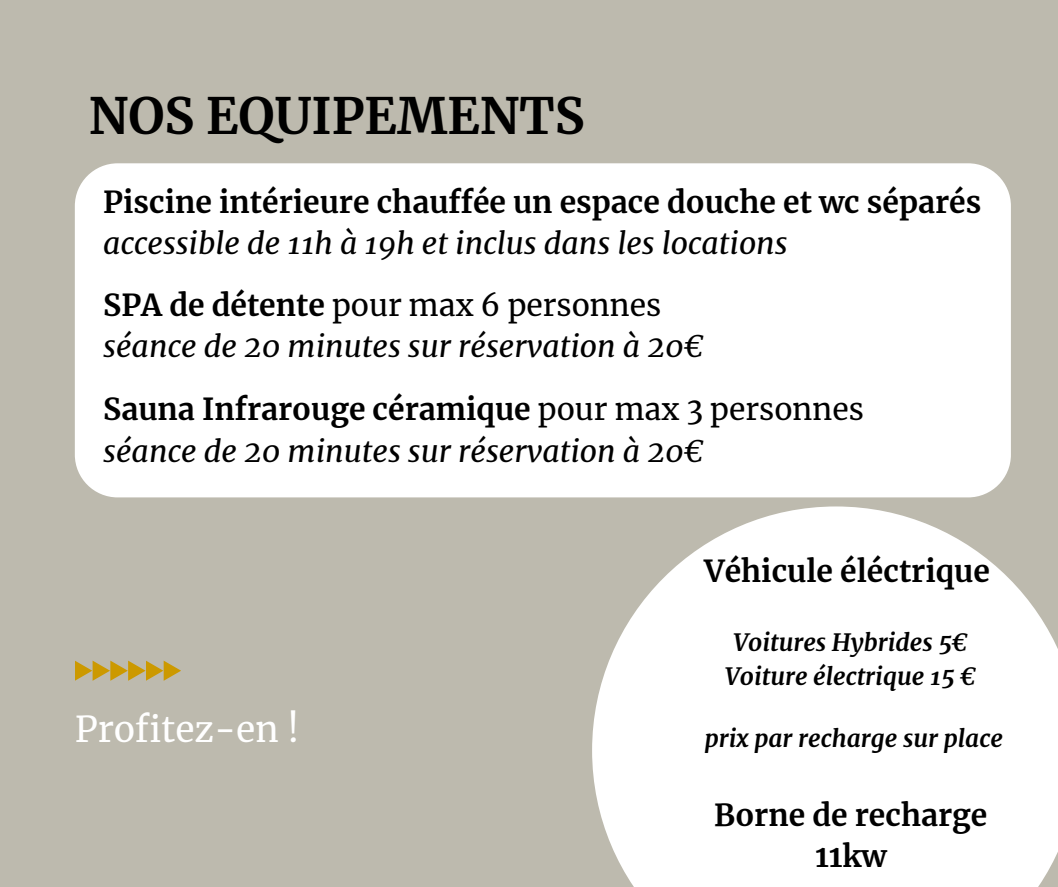
<style>
.page{position:relative;width:1058px;height:887px;background:#fff}
.page>*{position:absolute;margin:0;border:0;box-sizing:border-box;transform-origin:0 0}
.t1{font:700 49.5px "Merriweather";color:#000}
.t2{font:35.25px "Merriweather";color:#fff}
.t3{font:italic 30px/61.3px "Merriweather";color:#000}
.t4{font:700 30px/41.7px "Merriweather";color:#000;text-align:center}
.t5{font:italic 700 24px/33.6px "Merriweather";color:#000;text-align:center}
.s1{font-weight:700;font-style:normal}
.s2{font-style:normal}
</style>
<div class="page">
<div style="left:0;top:0;width:1058px;height:886px;background:#bdbaae"></div>
<svg style="left:592px;top:506px;width:466px;height:380px;background:#f6f5f4"></svg>
<svg style="left:75px;top:660px;width:106px;height:20px"></svg>
<div style="left:75px;top:163px;width:935px;height:334px;background:#fff;border-radius:43px"></div>
<h1 class="t1" style="left:89px;top:86px;width:497px">NOS EQUIPEMENTS</h1>
<p class="t4" style="left:103px;top:181px;width:879px">Piscine intérieure chauffée un espace douche et wc séparés</p>
<p class="t3" style="left:103px;top:213px;width:686px">accessible de 11h à 19h et inclus dans les locations<br><span class="s1">SPA de détente</span> <span class="s2">pour max 6 personnes</span></p>
<p class="t3" style="left:103px;top:316px;width:602px">séance de 20 minutes sur réservation à 20€</p>
<p class="t3" style="left:103px;top:388px;width:762px;line-height:41.7px"><span class="s1">Sauna Infrarouge céramique</span> <span class="s2">pour max 3 personnes </span>séance de 20 minutes sur réservation à 20€</p>
<p class="t4" style="left:704px;top:551px;width:287px">Véhicule éléctrique</p>
<p class="t2" style="left:75px;top:706px;width:226px">Profitez-en !</p>
<p class="t5" style="left:725px;top:625px;width:252px">Voitures Hybrides 5€<br>Voiture électrique 15 €</p>
<p class="t5" style="left:705px;top:721px;width:299px">prix par recharge sur place</p>
<p class="t4" style="left:714px;top:794px;width:275px">Borne de recharge<br>11kw</p>
</div>
